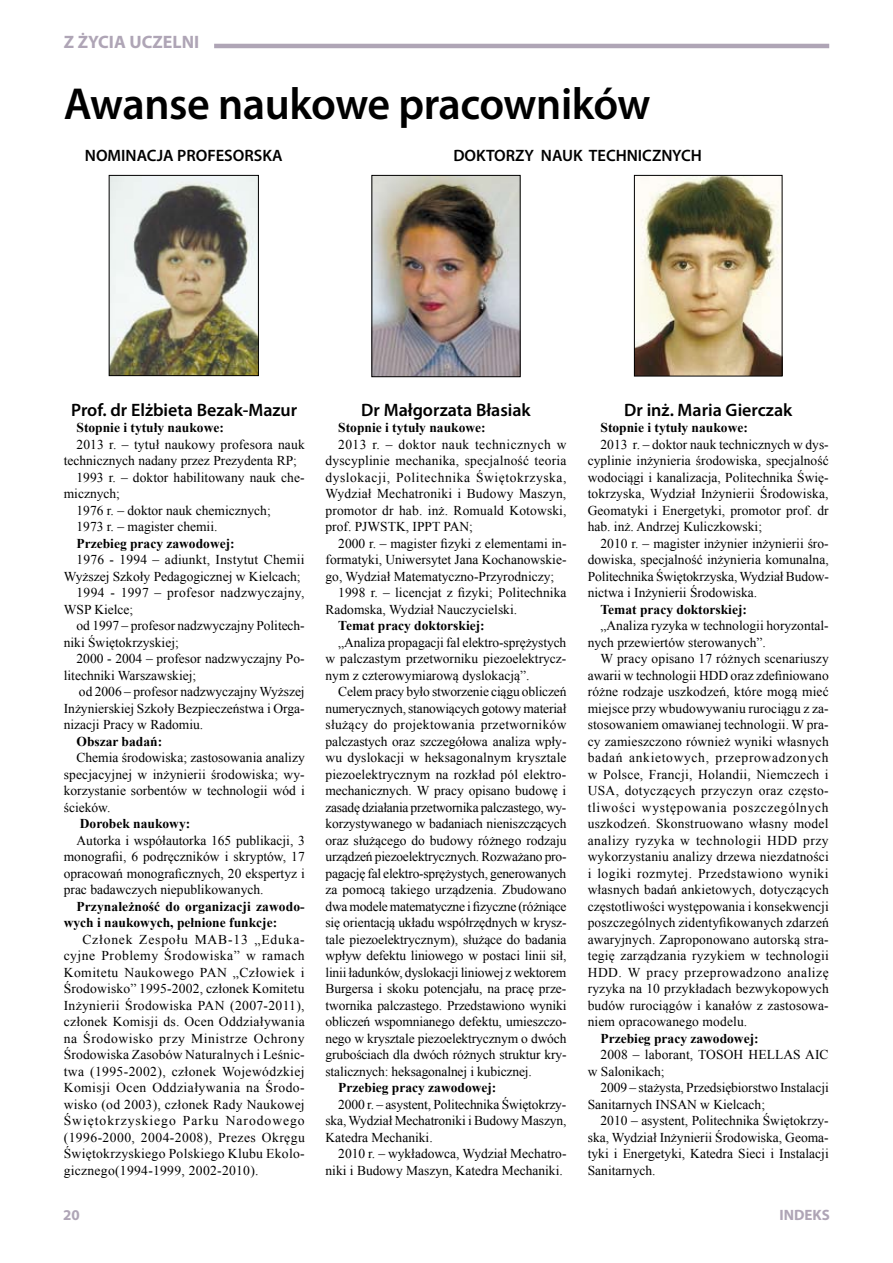
<style>
.page{position:relative;width:893px;height:1263px;background:#fff}
.page>*{position:absolute;margin:0;border:0;box-sizing:border-box;transform-origin:0 0}
.t1{font:600 45px "Myriad Pro";letter-spacing:-.01em;color:#000}
.t2{font:600 18px "Myriad Pro";color:#000}
.t3{font:700 18px "Myriad Pro";color:#afa5b6}
.t4{font:600 16.5px "Myriad Pro";color:#000}
.t5{font:700 15px "Myriad Pro";color:#afa5b6}
.t6{font:13.5px/16.5px "Times New Roman";color:#000;text-align:justify}
.t7{font:700 13.5px/16.5px "Times New Roman";color:#000}
.t8{font:13.5px "Times New Roman";letter-spacing:.025em;color:#000}
</style>
<div class="page">
<hr style="left:214px;top:44px;width:615px;height:4px;background:#afa5b6">
<img style="left:374px;top:177px;width:144px;height:198px">
<div style="left:372px;top:175px;width:148px;height:202px;border:1px solid #000"></div>
<img style="left:636px;top:177px;width:144px;height:197px">
<div style="left:634px;top:175px;width:148px;height:201px;border:1px solid #000"></div>
<img style="left:111px;top:177px;width:146px;height:197px">
<div style="left:109px;top:175px;width:150px;height:201px;border:1px solid #000"></div>
<h2 class="t3" style="left:64px;top:30px;width:137px">Z ŻYCIA UCZELNI</h2>
<h1 class="t1" style="left:64px;top:75px;width:588px">Awanse naukowe pracowników</h1>
<p class="t4" style="left:453px;top:145px;width:250px">DOKTORZY NAUK TECHNICZNYCH</p>
<p class="t4" style="left:85px;top:145px;width:199px">NOMINACJA PROFESORSKA</p>
<h2 class="t2" style="left:71px;top:398px;width:228px">Prof. dr Elżbieta Bezak-Mazur</h2>
<p class="t7" style="left:77px;top:419px;width:149px">Stopnie i tytuły naukowe:</p>
<p class="t6" style="left:77px;top:436px;width:230px">2013 r. – tytuł naukowy profesora nauk</p>
<p class="t6" style="left:64px;top:452px;width:235px">technicznych nadany przez Prezydenta RP;</p>
<p class="t6" style="left:77px;top:469px;width:230px">1993 r. – doktor habilitowany nauk che-</p>
<p class="t6" style="left:64px;top:485px;width:58px">micznych;</p>
<p class="t6" style="left:77px;top:502px;width:196px">1976 r. – doktor nauk chemicznych;</p>
<p class="t6" style="left:77px;top:518px;width:142px">1973 r. – magister chemii.</p>
<p class="t7" style="left:77px;top:534px;width:160px">Przebieg pracy zawodowej:</p>
<p class="t6" style="left:77px;top:551px;width:230px">1976 - 1994 – adiunkt, Instytut Chemii</p>
<p class="t6" style="left:64px;top:568px;width:238px">Wyższej Szkoły Pedagogicznej w Kielcach;</p>
<p class="t8" style="left:77px;top:583px;width:230px">1994 - 1997 – profesor nadzwyczajny,</p>
<p class="t6" style="left:64px;top:600px;width:71px">WSP Kielce;</p>
<p class="t6" style="left:77px;top:617px;width:230px">od 1997 – profesor nadzwyczajny Politech-</p>
<p class="t6" style="left:64px;top:633px;width:117px">niki Świętokrzyskiej;</p>
<p class="t6" style="left:77px;top:650px;width:230px">2000 - 2004 – profesor nadzwyczajny Po-</p>
<p class="t6" style="left:64px;top:666px;width:134px">litechniki Warszawskiej;</p>
<p class="t6" style="left:79px;top:683px;width:227px">od 2006 – profesor nadzwyczajny Wyższej</p>
<p class="t6" style="left:64px;top:699px;width:242px">Inżynierskiej Szkoły Bezpieczeństwa i Orga-</p>
<p class="t6" style="left:64px;top:716px;width:141px">nizacji Pracy w Radomiu.</p>
<p class="t7" style="left:77px;top:732px;width:87px">Obszar badań:</p>
<p class="t6" style="left:64px;top:749px;width:243px;text-indent:13px">Chemia środowiska; zastosowania analizy specjacyjnej w inżynierii środowiska; wy&shy;korzystanie sorbentów w technologii wód i ścieków.</p>
<p class="t7" style="left:80px;top:815px;width:112px">Dorobek naukowy:</p>
<p class="t6" style="left:64px;top:831px;width:243px;text-indent:13px">Autorka i współautorka 165 publikacji, 3 monografii, 6 podręczników i skryptów, 17 opracowań monograficznych, 20 ekspertyz i prac badawczych niepublikowanych.</p>
<p class="t7" style="left:64px;top:897px;width:242px;text-indent:13px">Przynależność do organizacji zawodo&shy;wych i naukowych, pełnione funkcje:</p>
<p class="t6" style="left:64px;top:931px;width:243px;text-indent:19px">Członek Zespołu MAB-13 „Eduka&shy;cyjne Problemy Środowiska” w ramach Komitetu Naukowego PAN „Człowiek i Środowisko” 1995-2002, członek Komitetu Inżynierii Środowiska PAN (2007-2011), członek Komisji ds. Ocen Oddziaływania na Środowisko przy Ministrze Ochrony Środowiska Zasobów Naturalnych i Leśnic&shy;twa (1995-2002), członek Wojewódzkiej Komisji Ocen Oddziaływania na Środo&shy;wisko (od 2003), członek Rady Naukowej Świętokrzyskiego Parku Narodowego (1996-2000, 2004-2008), Prezes Okręgu Świętokrzyskiego Polskiego Klubu Ekolo&shy;gicznego(1994-1999, 2002-2010).</p>
<h2 class="t2" style="left:361px;top:398px;width:171px">Dr Małgorzata Błasiak</h2>
<p class="t7" style="left:338px;top:419px;width:149px">Stopnie i tytuły naukowe:</p>
<p class="t6" style="left:325px;top:436px;width:243px;text-indent:13px">2013 r. – doktor nauk technicznych w dyscyplinie mechanika, specjalność teoria dyslokacji, Politechnika Świętokrzyska, Wydział Mechatroniki i Budowy Maszyn, promotor dr hab. inż. Romuald Kotowski, prof. PJWSTK, IPPT PAN;</p>
<p class="t6" style="left:338px;top:535px;width:230px">2000 r. – magister fizyki z elementami in-</p>
<p class="t6" style="left:325px;top:551px;width:242px">formatyki, Uniwersytet Jana Kochanowskie-</p>
<p class="t6" style="left:325px;top:568px;width:230px">go, Wydział Matematyczno-Przyrodniczy;</p>
<p class="t6" style="left:338px;top:584px;width:230px">1998 r. – licencjat z fizyki; Politechnika</p>
<p class="t6" style="left:325px;top:600px;width:193px">Radomska, Wydział Nauczycielski.</p>
<p class="t7" style="left:338px;top:617px;width:148px">Temat pracy doktorskiej:</p>
<p class="t6" style="left:325px;top:633px;width:242px;text-indent:13px">„Analiza propagacji fal elektro-sprężystych w palczastym przetworniku piezoelektrycz&shy;nym z czterowymiarową dyslokacją”.</p>
<p class="t6" style="left:325px;top:683px;width:243px;text-indent:13px">Celem pracy było stworzenie ciągu obliczeń numerycznych, stanowiących gotowy materiał służący do projektowania przetworników palczastych oraz szczegółowa analiza wpły&shy;wu dyslokacji w heksagonalnym krysztale piezoelektrycznym na rozkład pól elektro&shy;mechanicznych. W pracy opisano budowę i zasadę działania przetwornika palczastego, wy&shy;korzystywanego w badaniach nieniszczących oraz służącego do budowy różnego rodzaju urządzeń piezoelektrycznych. Rozważano pro&shy;pagację fal elektro-sprężystych, generowanych za pomocą takiego urządzenia. Zbudowano dwa modele matematyczne i fizyczne (różniące się orientacją układu współrzędnych w krysz&shy;tale piezoelektrycznym), służące do badania wpływ defektu liniowego w postaci linii sił, linii ładunków, dyslokacji liniowej z wektorem Burgersa i skoku potencjału, na pracę prze&shy;twornika palczastego. Przedstawiono wyniki obliczeń wspomnianego defektu, umieszczo&shy;nego w krysztale piezoelektrycznym o dwóch grubościach dla dwóch różnych struktur kry&shy;stalicznych: heksagonalnej i kubicznej.</p>
<p class="t7" style="left:338px;top:1079px;width:160px">Przebieg pracy zawodowej:</p>
<p class="t6" style="left:325px;top:1095px;width:242px;text-indent:13px">2000 r. – asystent, Politechnika Świętokrzy&shy;ska, Wydział Mechatroniki i Budowy Maszyn, Katedra Mechaniki.</p>
<p class="t6" style="left:325px;top:1145px;width:242px;text-align:right">2010 r. – wykładowca, Wydział Mechatro&shy;niki i Budowy Maszyn, Katedra Mechaniki.</p>
<h2 class="t2" style="left:624px;top:398px;width:170px">Dr inż. Maria Gierczak</h2>
<p class="t7" style="left:600px;top:419px;width:149px">Stopnie i tytuły naukowe:</p>
<p class="t6" style="left:588px;top:436px;width:242px;text-indent:13px">2013 r. – doktor nauk technicznych w dys&shy;cyplinie inżynieria środowiska, specjalność wodociągi i kanalizacja, Politechnika Świę&shy;tokrzyska, Wydział Inżynierii Środowiska, Geomatyki i Energetyki, promotor prof. dr hab. inż. Andrzej Kuliczkowski;</p>
<p class="t6" style="left:588px;top:535px;width:243px;text-indent:13px">2010 r. – magister inżynier inżynierii śro&shy;dowiska, specjalność inżynieria komunalna, Politechnika Świętokrzyska, Wydział Budow&shy;nictwa i Inżynierii Środowiska.</p>
<p class="t7" style="left:600px;top:600px;width:148px">Temat pracy doktorskiej:</p>
<p class="t6" style="left:588px;top:617px;width:242px;text-indent:13px">„Analiza ryzyka w technologii horyzontal&shy;nych przewiertów sterowanych”.</p>
<p class="t6" style="left:588px;top:650px;width:243px;text-indent:13px">W pracy opisano 17 różnych scenariuszy awarii w technologii HDD oraz zdefiniowano różne rodzaje uszkodzeń, które mogą mieć miejsce przy wbudowywaniu rurociągu z za&shy;stosowaniem omawianej technologii. W pra&shy;cy zamieszczono również wyniki własnych badań ankietowych, przeprowadzonych w Polsce, Francji, Holandii, Niemczech i USA, dotyczących przyczyn oraz często&shy;tliwości występowania poszczególnych uszkodzeń. Skonstruowano własny model analizy ryzyka w technologii HDD przy wykorzystaniu analizy drzewa niezdatności i logiki rozmytej. Przedstawiono wyniki własnych badań ankietowych, dotyczących częstotliwości występowania i konsekwencji poszczególnych zidentyfikowanych zdarzeń awaryjnych. Zaproponowano autorską stra&shy;tegię zarządzania ryzykiem w technologii HDD. W pracy przeprowadzono analizę ryzyka na 10 przykładach bezwykopowych budów rurociągów i kanałów z zastosowa&shy;niem opracowanego modelu.</p>
<p class="t7" style="left:600px;top:1029px;width:160px">Przebieg pracy zawodowej:</p>
<p class="t6" style="left:588px;top:1046px;width:242px;text-indent:13px">2008 – laborant, TOSOH HELLAS AIC w Salonikach;</p>
<p class="t6" style="left:588px;top:1079px;width:243px;text-indent:13px">2009 – stażysta, Przedsiębiorstwo Instalacji<br>Sanitarnych INSAN w Kielcach;</p>
<p class="t6" style="left:588px;top:1112px;width:243px;text-indent:13px">2010 – asystent, Politechnika Świętokrzy&shy;ska, Wydział Inżynierii Środowiska, Geoma&shy;tyki i Energetyki, Katedra Sieci i Instalacji Sanitarnych.</p>
<p class="t5" style="left:63px;top:1205px;width:18px">20</p>
<p class="t5" style="left:779px;top:1205px;width:52px">INDEKS</p>
</div>
